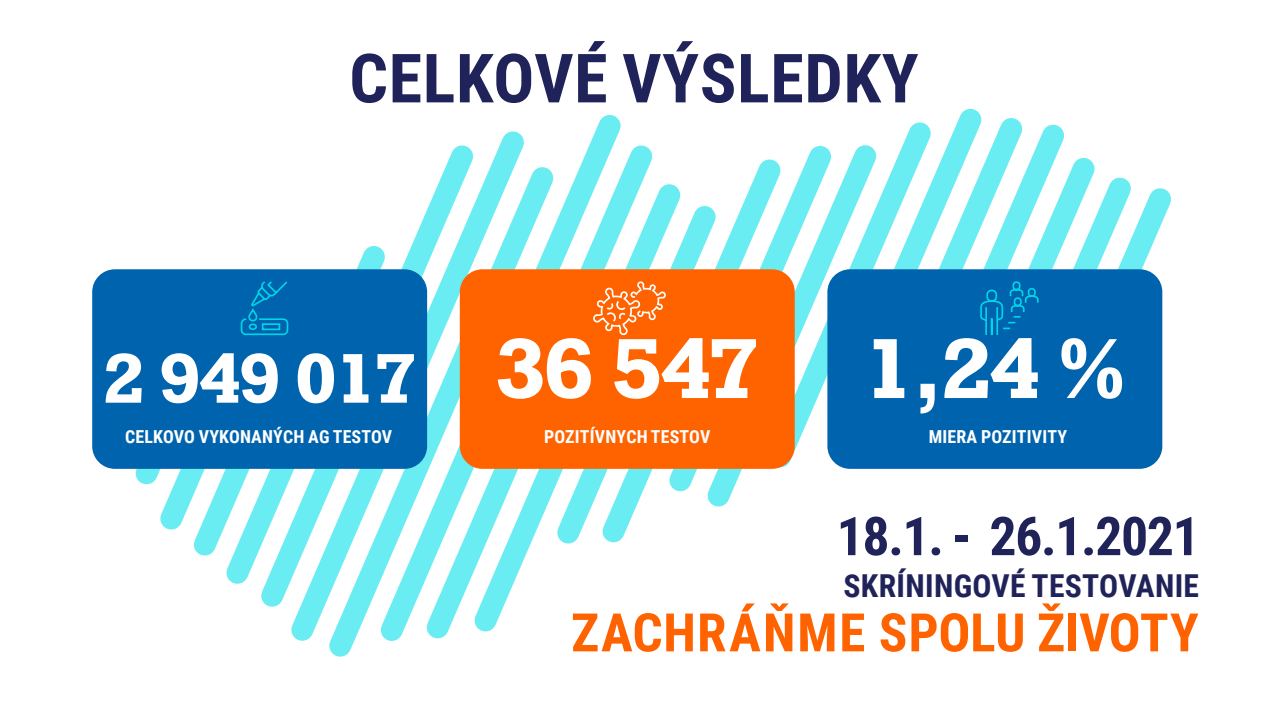
<style>
.page{position:relative;width:1268px;height:720px;background:#fff}
.page>*{position:absolute;margin:0;border:0;box-sizing:border-box;transform-origin:0 0}
.t1{font:700 80px "Rockwell";color:#fff}
.t2{font:700 67.92px "Roboto Condensed";letter-spacing:.01em;color:#1f235a}
.t3{font:700 66px "Rockwell";letter-spacing:-.025em;color:#fff}
.t4{font:700 53.56px "Roboto Condensed";letter-spacing:-.025em;color:#1f235a}
.t5{font:700 53.16px "Roboto Condensed";letter-spacing:.01em;color:#ff6300}
.t6{font:700 31.6px "Roboto Condensed";letter-spacing:.01em;color:#1f235a}
.t7{font:700 17.88px "Roboto Condensed";letter-spacing:.01em;color:#fff}
.s1{font-size:80px}
</style>
<div class="page">
<svg style="left:273px;top:573px;width:38px;height:68px"></svg>
<svg style="left:311px;top:255px;width:52px;height:402px"></svg>
<svg style="left:363px;top:115px;width:258px;height:526px"></svg>
<svg style="left:409px;top:128px;width:212px;height:513px"></svg>
<svg style="left:456px;top:166px;width:165px;height:475px"></svg>
<svg style="left:539px;top:188px;width:82px;height:373px"></svg>
<svg style="left:584px;top:142px;width:67px;height:418px"></svg>
<svg style="left:651px;top:152px;width:38px;height:340px"></svg>
<svg style="left:689px;top:186px;width:62px;height:321px"></svg>
<svg style="left:751px;top:146px;width:94px;height:323px"></svg>
<svg style="left:835px;top:145px;width:43px;height:129px"></svg>
<svg style="left:878px;top:122px;width:45px;height:147px"></svg>
<svg style="left:923px;top:108px;width:141px;height:161px"></svg>
<svg style="left:1148px;top:188px;width:23px;height:251px"></svg>
<div style="left:92px;top:269px;width:335px;height:200px;background:#0063ae;border-radius:23px"></div>
<div style="left:460px;top:269px;width:334px;height:200px;background:#ff6300;border-radius:23px"></div>
<div style="left:827px;top:269px;width:335px;height:200px;background:#0063ae;border-radius:23px"></div>
<svg style="left:118px;top:281px;width:199px;height:292px"></svg>
<svg style="left:592px;top:181px;width:74px;height:155px"></svg>
<svg style="left:976px;top:140px;width:172px;height:195px"></svg>
<h2 class="t2" style="left:349px;top:31px;width:570px">CELKOVÉ VÝSLEDKY</h2>
<h3 class="t3" style="left:103px;top:336px;width:658px">2 949 017 <span class="s1">36 547</span></h3>
<h1 class="t1" style="left:863px;top:317px;width:264px">1,24 %</h1>
<p class="t7" style="left:125px;top:424px;width:269px">CELKOVO VYKONANÝCH AG TESTOV</p>
<p class="t7" style="left:544px;top:424px;width:168px">POZITÍVNYCH TESTOV</p>
<p class="t7" style="left:928px;top:424px;width:140px">MIERA POZITIVITY</p>
<h3 class="t4" style="left:836px;top:499px;width:364px">18.1. - 26.1.2021</h3>
<h3 class="t6" style="left:843px;top:564px;width:357px">SKRÍNINGOVÉ TESTOVANIE</h3>
<h3 class="t5" style="left:571px;top:595px;width:629px">ZACHRÁŇME SPOLU ŽIVOTY</h3>
</div>
